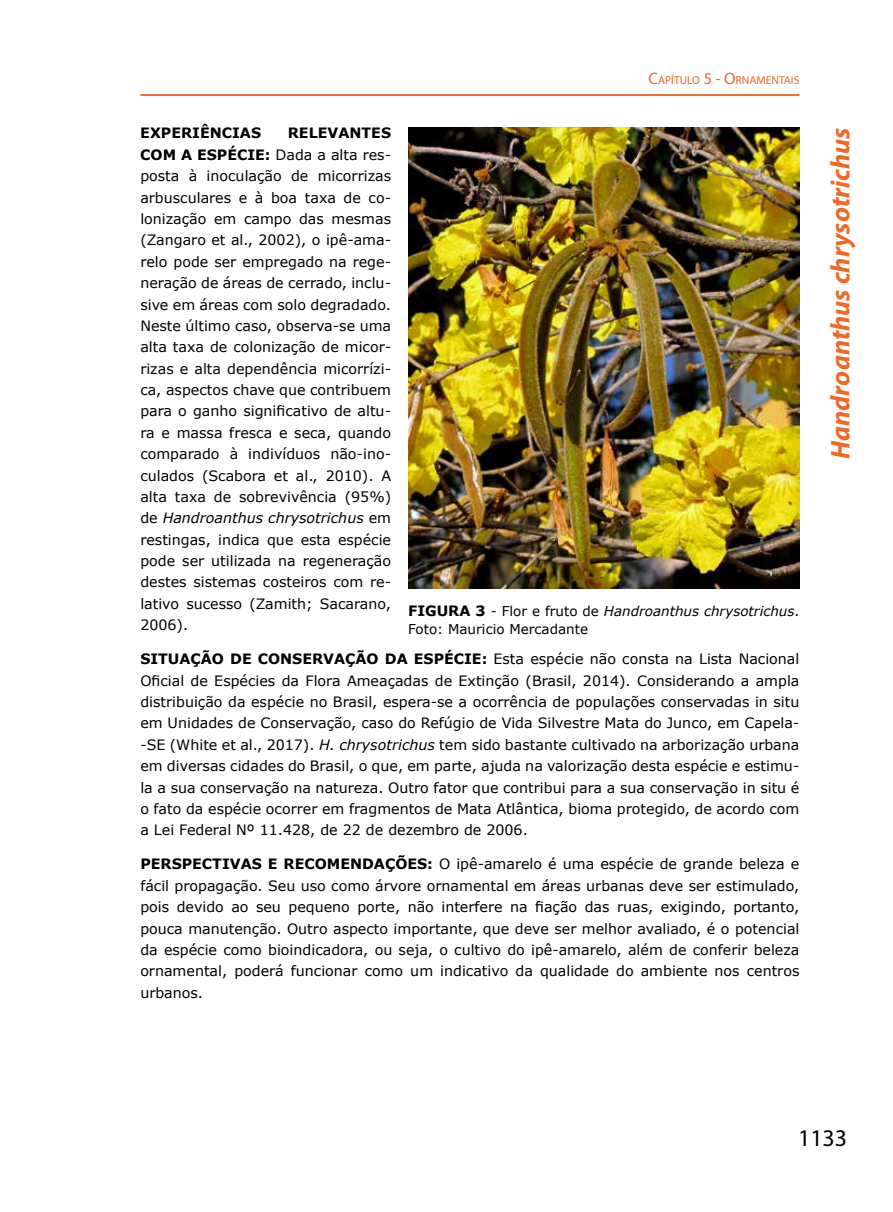
<style>
.page{position:relative;width:893px;height:1212px;background:#fff}
.page>*{position:absolute;margin:0;border:0;box-sizing:border-box;transform-origin:0 0}
.t1{font:italic 700 27px "Myriad Pro";color:#ed6928}
.t2{font:24px "Myriad Pro";color:#000}
.t3{font:14.25px/21.3px "Verdana";color:#000;text-align:justify}
.t4{font:700 14.25px "Verdana";color:#000}
.t5{font:13.5px/18px "Verdana";color:#000}
.t6{font:11.55px "Myriad Pro";color:#ed6928}
.s1{font-size:16.5px}
.s2{font-weight:700}
.s3{font-style:italic}
.s4{font-weight:700;font-size:14.25px}
</style>
<div class="page">
<hr style="left:140px;top:94px;width:659px;height:1px;background:#ed6928">
<hr style="left:140px;top:95px;width:659px;height:1px;background:#ed6928">
<img style="left:408px;top:128px;width:391px;height:460px">
<p class="t6" style="left:648px;top:73px;width:152px"><span class="s1">C</span>APÍTULO <span class="s1">5 - O</span>RNAMENTAIS</p>
<p class="t4" style="left:140px;top:124px;width:122px">EXPERIÊNCIAS</p>
<p class="t3" style="left:140px;top:123px;width:252px;text-indent:148px"><span class="s2">RELEVANTES COM A ESPÉCIE:</span> Dada a alta res&shy;posta à inoculação de micorrizas arbusculares e à boa taxa de co&shy;lonização em campo das mesmas (Zangaro et al., 2002), o ipê-ama&shy;relo pode ser empregado na rege&shy;neração de áreas de cerrado, inclu&shy;sive em áreas com solo degradado.<br>Neste último caso, observa-se uma alta taxa de colonização de micor&shy;rizas e alta dependência micorrízi&shy;ca, aspectos chave que contribuem para o ganho significativo de altu&shy;ra e massa fresca e seca, quando comparado à indivíduos não-ino&shy;culados (Scabora et al., 2010). A alta taxa de sobrevivência (95%) de <span class="s3">Handroanthus chrysotrichus</span> em restingas, indica que esta espécie pode ser utilizada na regeneração destes sistemas costeiros com re&shy;lativo sucesso (Zamith; Sacarano, 2006).</p>
<p class="t3" style="left:140px;top:649px;width:661px"><span class="s2">SITUAÇÃO DE CONSERVAÇÃO DA ESPÉCIE:</span> Esta espécie não consta na Lista Nacional Oficial de Espécies da Flora Ameaçadas de Extinção (Brasil, 2014). Considerando a ampla distribuição da espécie no Brasil, espera-se a ocorrência de populações conservadas in situ em Unidades de Conservação, caso do Refúgio de Vida Silvestre Mata do Junco, em Capela--SE (White et al., 2017). <span class="s3">H. chrysotrichus</span> tem sido bastante cultivado na arborização urbana em diversas cidades do Brasil, o que, em parte, ajuda na valorização desta espécie e estimu&shy;la a sua conservação na natureza. Outro fator que contribui para a sua conservação in situ é o fato da espécie ocorrer em fragmentos de Mata Atlântica, bioma protegido, de acordo com a Lei Federal Nº 11.428, de 22 de dezembro de 2006.</p>
<p class="t3" style="left:140px;top:854px;width:661px"><span class="s2">PERSPECTIVAS E RECOMENDAÇÕES:</span> O ipê-amarelo é uma espécie de grande beleza e fácil propagação. Seu uso como árvore ornamental em áreas urbanas deve ser estimulado, pois devido ao seu pequeno porte, não interfere na fiação das ruas, exigindo, portanto, pouca manutenção. Outro aspecto importante, que deve ser melhor avaliado, é o potencial da espécie como bioindicadora, ou seja, o cultivo do ipê-amarelo, além de conferir beleza ornamental, poderá funcionar como um indicativo da qualidade do ambiente nos centros urbanos.</p>
<p class="t5" style="left:408px;top:602px;width:393px"><span class="s4">FIGURA 3</span> - Flor e fruto de <span class="s3">Handroanthus chrysotrichus</span>.<br>Foto: Mauricio Mercadante</p>
<h1 class="t1" style="left:823px;top:459px;width:333px;rotate:-90deg">Handroanthus chrysotrichus</h1>
<h2 class="t2" style="left:798px;top:1123px;width:51px">1133</h2>
</div>
